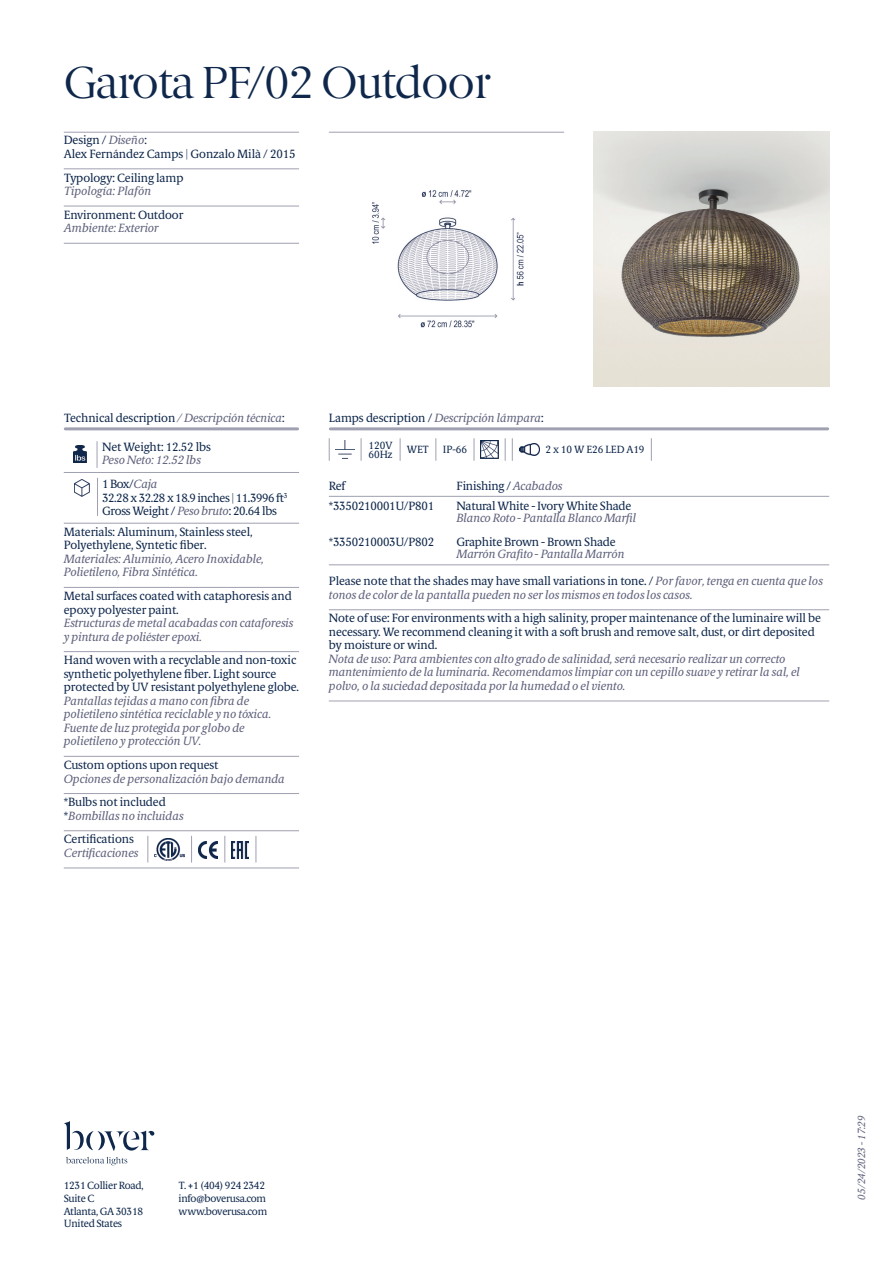
<style>
.page{position:relative;width:893px;height:1263px;background:#fff}
.page>*{position:absolute;margin:0;border:0;box-sizing:border-box;transform-origin:0 0}
.t1{font:45px "Berlingske Serif";letter-spacing:-.025em;color:#0e274b}
.t2{font:italic 12px/13.5px "Berlingske Serif Tx";letter-spacing:-.01em;color:#5f627c}
.t3{font:12px/13.5px "Berlingske Serif Tx";letter-spacing:-.01em;color:#0e274b}
.t4{font:12px/13.5px "Berlingske Serif Tx";letter-spacing:-.035em;color:#0e274b}
.t5{font:10.5px/12.8px "Berlingske Serif Tx";letter-spacing:-.025em;color:#0e274b}
.t6{font:italic 10.5px "Berlingske Serif Tx";letter-spacing:-.01em;color:#5f627c}
.s1{font-style:italic;color:#5f627c}
.s2{font-style:normal;color:#0e274b}
</style>
<div class="page">
<hr style="left:64px;top:168px;width:235px;height:1px;background:#9fa0b1">
<hr style="left:64px;top:206px;width:235px;height:1px;background:#9fa0b1">
<hr style="left:64px;top:243px;width:235px;height:1px;background:#9fa0b1">
<hr style="left:64px;top:132px;width:235px;height:1px;background:#9fa0b1">
<hr style="left:329px;top:132px;width:235px;height:1px;background:#9fa0b1">
<img style="left:372px;top:190px;width:152px;height:138px">
<hr style="left:64px;top:472px;width:235px;height:1px;background:#9fa0b1">
<hr style="left:64px;top:523px;width:235px;height:1px;background:#9fa0b1">
<hr style="left:64px;top:587px;width:235px;height:1px;background:#9fa0b1">
<hr style="left:64px;top:651px;width:235px;height:1px;background:#9fa0b1">
<hr style="left:64px;top:756px;width:235px;height:1px;background:#9fa0b1">
<hr style="left:64px;top:793px;width:235px;height:1px;background:#9fa0b1">
<hr style="left:64px;top:830px;width:235px;height:1px;background:#9fa0b1">
<hr style="left:64px;top:867px;width:235px;height:1px;background:#9fa0b1">
<img style="left:74px;top:446px;width:13px;height:17px">
<svg style="left:97px;top:442px;width:1px;height:26px"></svg>
<img style="left:74px;top:480px;width:15px;height:17px">
<hr style="left:97px;top:478px;width:1px;height:38px;background:#9fa0b1">
<svg style="left:147px;top:836px;width:1px;height:26px"></svg>
<img style="left:155px;top:838px;width:29px;height:22px">
<svg style="left:191px;top:836px;width:1px;height:26px"></svg>
<img style="left:199px;top:841px;width:19px;height:17px">
<svg style="left:224px;top:836px;width:1px;height:26px"></svg>
<img style="left:232px;top:841px;width:17px;height:17px">
<svg style="left:256px;top:836px;width:1px;height:26px"></svg>
<hr style="left:65px;top:427px;width:233px;height:3px;background:#9fa0b1">
<hr style="left:330px;top:427px;width:498px;height:3px;background:#9fa0b1">
<img style="left:481px;top:441px;width:17px;height:17px">
<svg style="left:474px;top:439px;width:1px;height:21px"></svg>
<svg style="left:400px;top:439px;width:1px;height:21px"></svg>
<svg style="left:329px;top:439px;width:1px;height:21px"></svg>
<svg style="left:361px;top:439px;width:1px;height:21px"></svg>
<img style="left:336px;top:440px;width:18px;height:19px">
<svg style="left:505px;top:439px;width:1px;height:21px"></svg>
<svg style="left:512px;top:439px;width:1px;height:21px"></svg>
<svg style="left:651px;top:439px;width:1px;height:21px"></svg>
<img style="left:519px;top:444px;width:20px;height:11px">
<svg style="left:435px;top:439px;width:1px;height:21px"></svg>
<hr style="left:329px;top:609px;width:500px;height:1px;background:#9fa0b1">
<hr style="left:329px;top:701px;width:500px;height:1px;background:#9fa0b1">
<img style="left:594px;top:132px;width:235px;height:255px">
<svg style="left:66px;top:1157px;width:61px;height:8px"></svg>
<svg style="left:64px;top:1121px;width:90px;height:29px"></svg>
<hr style="left:329px;top:496px;width:500px;height:1px;background:#9fa0b1">
<hr style="left:329px;top:564px;width:500px;height:1px;background:#9fa0b1">
<h1 class="t1" style="left:64px;top:53px;width:428px">Garota PF/02 Outdoor</h1>
<p class="t3" style="left:64px;top:133px;width:233px">Design / <span class="s1">Diseño</span>:<br>Alex Fernández Camps | Gonzalo Milà / 2015</p>
<p class="t3" style="left:64px;top:171px;width:121px">Typology: Ceiling lamp</p>
<p class="t2" style="left:64px;top:184px;width:89px">Tipología: Plafón</p>
<p class="t3" style="left:64px;top:208px;width:121px">Environment: Outdoor</p>
<p class="t2" style="left:64px;top:221px;width:97px">Ambiente: Exterior</p>
<p class="t3" style="left:64px;top:411px;width:222px">Technical description <span class="s1">/ Descripción técnica</span>:</p>
<p class="t3" style="left:329px;top:411px;width:216px">Lamps description / <span class="s1">Descripción lámpara</span>:</p>
<p class="t5" style="left:369px;top:441px;width:26px;line-height:9px">120V<br>60Hz</p>
<p class="t5" style="left:407px;top:443px;width:24px">WET</p>
<p class="t5" style="left:443px;top:443px;width:26px">IP-66</p>
<p class="t5" style="left:546px;top:443px;width:100px">2 x 10 W E26 LED A19</p>
<p class="t3" style="left:102px;top:440px;width:111px">Net Weight: 12.52 lbs</p>
<p class="t2" style="left:102px;top:448px;width:101px;line-height:23.7px">Peso Neto: 12.52 lbs<br><span class="s2">1 Box/</span>Caja</p>
<p class="t4" style="left:102px;top:491px;width:187px">32.28 x 32.28 x 18.9 inches | 11.3996 ft<sup>3<br></sup>Gross Weight / <span class="s1">Peso bruto</span>: 20.64 lbs</p>
<p class="t3" style="left:64px;top:525px;width:190px">Materials: Aluminum, Stainless steel,<br>Polyethylene, Syntetic fiber.</p>
<p class="t2" style="left:64px;top:552px;width:202px">Materiales: Aluminio, Acero Inoxidable,<br>Polietileno, Fibra Sintética.</p>
<p class="t3" style="left:64px;top:589px;width:229px">Metal surfaces coated with cataphoresis and epoxy polyester paint.</p>
<p class="t2" style="left:64px;top:616px;width:231px">Estructuras de metal acabadas con cataforesis y pintura de poliéster epoxi.</p>
<p class="t3" style="left:64px;top:653px;width:237px">Hand woven with a recyclable and non-toxic synthetic polyethylene fiber. Light source protected by UV resistant polyethylene globe.</p>
<p class="t2" style="left:64px;top:694px;width:209px">Pantallas tejidas a mano con fibra de polietileno sintética reciclable y no tóxica.<br>Fuente de luz protegida por globo de polietileno y protección UV.</p>
<p class="t3" style="left:64px;top:758px;width:156px">Custom options upon request</p>
<p class="t2" style="left:64px;top:772px;width:223px">Opciones de personalización bajo demanda</p>
<p class="t2" style="left:64px;top:795px;width:121px"><span class="s2">*Bulbs not included *</span>Bombillas no incluidas</p>
<p class="t3" style="left:64px;top:832px;width:72px">Certifications</p>
<p class="t2" style="left:64px;top:846px;width:76px">Certificaciones</p>
<p class="t3" style="left:329px;top:479px;width:18px">Ref</p>
<p class="t3" style="left:456px;top:479px;width:108px">Finishing / <span class="s1">Acabados</span></p>
<p class="t3" style="left:329px;top:499px;width:107px">*3350210001U/P801</p>
<p class="t3" style="left:456px;top:499px;width:176px">Natural White - Ivory White Shade</p>
<p class="t2" style="left:456px;top:511px;width:181px">Blanco Roto - Pantalla Blanco Marfil</p>
<p class="t3" style="left:329px;top:535px;width:107px">*3350210003U/P802</p>
<p class="t3" style="left:456px;top:535px;width:161px">Graphite Brown - Brown Shade</p>
<p class="t2" style="left:456px;top:547px;width:170px">Marrón Grafito - Pantalla Marrón</p>
<p class="t2" style="left:329px;top:574px;width:496px"><span class="s2">Please note that the shades may have small variations in tone. /</span> Por favor, tenga en cuenta que los tonos de color de la pantalla pueden no ser los mismos en todos los casos.</p>
<p class="t3" style="left:329px;top:611px;width:494px">Note of use: For environments with a high salinity, proper maintenance of the luminaire will be necessary. We recommend cleaning it with a soft brush and remove salt, dust, or dirt deposited by moisture or wind.</p>
<p class="t2" style="left:329px;top:652px;width:473px">Nota de uso: Para ambientes con alto grado de salinidad, será necesario realizar un correcto mantenimiento de la luminaria. Recomendamos limpiar con un cepillo suave y retirar la sal, el polvo, o la suciedad depositada por la humedad o el viento.</p>
<p class="t5" style="left:64px;top:1179px;width:81px">1231 Collier Road,<br>Suite C<br>Atlanta, GA 30318<br>United States</p>
<p class="t5" style="left:179px;top:1179px;width:90px">T. +1 (404) 924 2342 info@boverusa.com www.boverusa.com</p>
<p class="t6" style="left:854px;top:1199px;width:86px;rotate:-90deg">05/24/2023 - 17:29</p>
</div>
